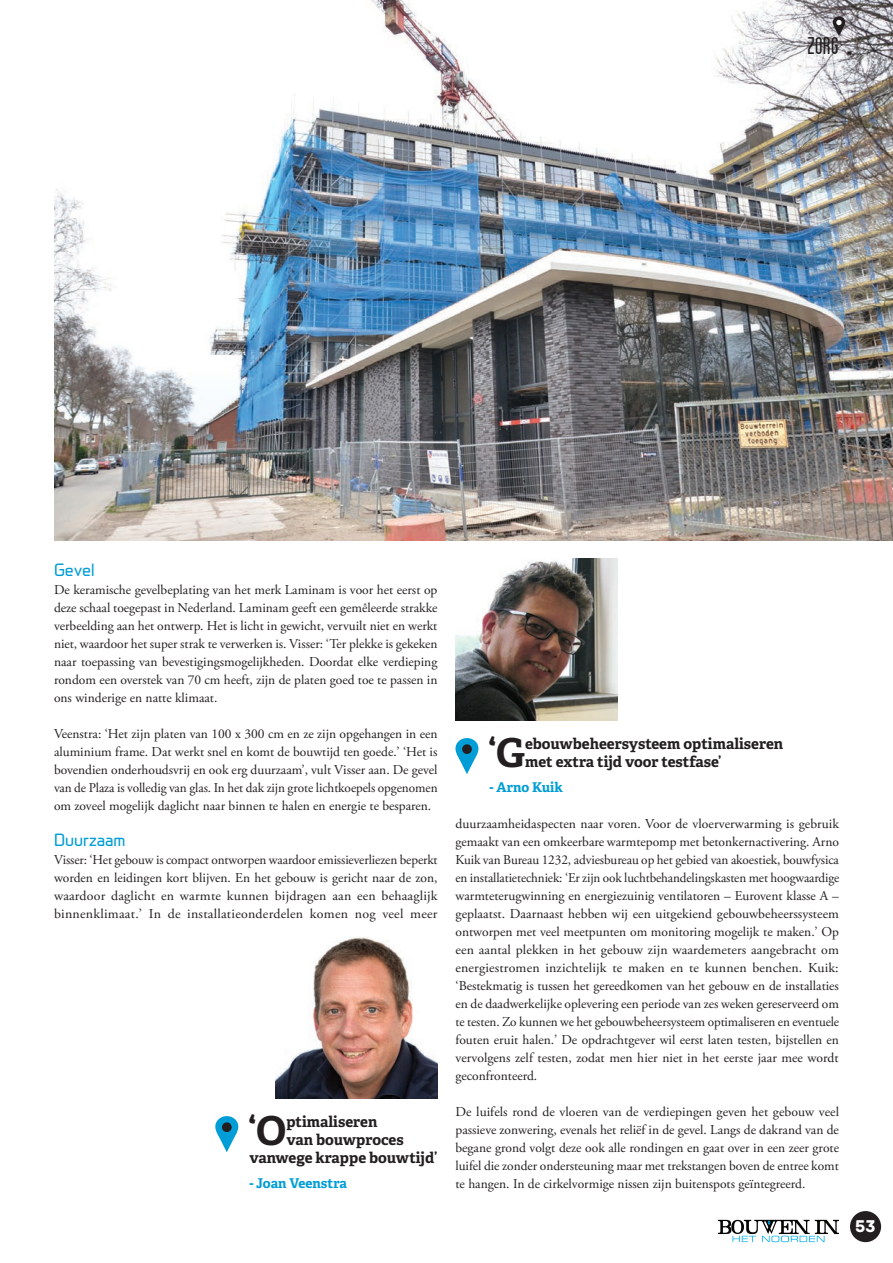
<style>
.page{position:relative;width:893px;height:1263px;background:#fff}
.page>*{position:absolute;margin:0;border:0;box-sizing:border-box;transform-origin:0 0}
.Quotes{font:700 39.9px "Adelle Basic";color:#231f20}
.t1{font:condensed 25.5px "Blanch";color:#231f20}
.t2{font:18px "Archive";color:#fff}
.Main_Paragraphs{font:16.5px "Prime";color:#009dd6}
.Quotes-2{font:700 15px/18px "Adelle Basic";color:#231f20}
.Main_Paragraphs-2{font:13.5px/18px "Adobe Garamond Pro";color:#231f20;text-align:justify}
.Quotes-3{font:700 13.5px "Adelle Basic";color:#009dd6}
</style>
<div class="page">
<img style="left:54px;top:0;width:839px;height:540px">
<svg style="left:455px;top:738px;width:23px;height:36px"></svg>
<div style="left:462px;top:744px;width:10px;height:10px;background:#231f20;border-radius:50%"></div>
<img style="left:455px;top:558px;width:162px;height:162px">
<svg style="left:215px;top:1116px;width:23px;height:36px"></svg>
<div style="left:222px;top:1122px;width:10px;height:10px;background:#231f20;border-radius:50%"></div>
<img style="left:275px;top:937px;width:162px;height:161px">
<svg style="left:833px;top:16px;width:12px;height:20px"></svg>
<svg style="left:836px;top:20px;width:6px;height:5px"></svg>
<svg style="left:718px;top:1220px;width:121px;height:22px"></svg>
<div style="left:850px;top:1211px;width:31px;height:31px;background:#231f20;border-radius:50%"></div>
<h2 class="t1" style="left:807px;top:32px;width:33px">Zorg</h2>
<p class="Main_Paragraphs" style="left:54px;top:560px;width:42px">Gevel</p>
<p class="Main_Paragraphs-2" style="left:54px;top:581px;width:385px">De keramische gevelbeplating van het merk Laminam is voor het eerst op deze schaal toegepast in Nederland. Laminam geeft een gemêleerde strakke verbeelding aan het ontwerp. Het is licht in gewicht, vervuilt niet en werkt niet, waardoor het super strak te verwerken is. Visser: ‘Ter plekke is gekeken naar toepassing van bevestigingsmogelijkheden. Doordat elke verdieping rondom een overstek van 70 cm heeft, zijn de platen goed toe te passen in ons winderige en natte klimaat.</p>
<p class="Main_Paragraphs-2" style="left:54px;top:725px;width:385px">Veenstra: ‘Het zijn platen van 100 x 300 cm en ze zijn opgehangen in een aluminium frame. Dat werkt snel en komt de bouwtijd ten goede.’ ‘Het is bovendien onderhoudsvrij en ook erg duurzaam’, vult Visser aan. De gevel van de Plaza is volledig van glas. In het dak zijn grote lichtkoepels opgenomen om zoveel mogelijk daglicht naar binnen te halen en energie te besparen.</p>
<p class="Main_Paragraphs" style="left:54px;top:830px;width:73px">Duurzaam</p>
<p class="Main_Paragraphs-2" style="left:54px;top:851px;width:385px">Visser: ‘Het gebouw is compact ontworpen waardoor emissieverliezen beperkt worden en leidingen kort blijven. En het gebouw is gericht naar de zon, waardoor daglicht en warmte kunnen bijdragen aan een behaaglijk binnenklimaat.’ In de installatieonderdelen komen nog veel meer</p>
<p class="Quotes" style="left:248px;top:1106px;width:40px">‘O</p>
<p class="Quotes-2" style="left:286px;top:1113px;width:93px">ptimaliseren</p>
<p class="Quotes-2" style="left:286px;top:1131px;width:119px">van bouwproces</p>
<p class="Quotes-2" style="left:249px;top:1149px;width:190px">vanwege krappe bouwtijd’</p>
<p class="Quotes-3" style="left:249px;top:1175px;width:99px">- Joan Veenstra</p>
<p class="Quotes" style="left:488px;top:728px;width:39px">‘G</p>
<p class="Quotes-2" style="left:525px;top:735px;width:260px">ebouwbeheersysteem optimaliseren met extra tijd voor testfase’</p>
<p class="Quotes-3" style="left:489px;top:779px;width:75px">- Arno Kuik</p>
<p class="Main_Paragraphs-2" style="left:455px;top:815px;width:385px">duurzaamheidaspecten naar voren. Voor de vloerverwarming is gebruik gemaakt van een omkeerbare warmtepomp met betonkernactivering. Arno Kuik van Bureau 1232, adviesbureau op het gebied van akoestiek, bouwfysica en installatietechniek: ‘Er zijn ook luchtbehandelingskasten met hoogwaardige warmteterugwinning en energiezuinig ventilatoren – Eurovent klasse A – geplaatst. Daarnaast hebben wij een uitgekiend gebouwbeheerssysteem ontworpen met veel meetpunten om monitoring mogelijk te maken.’ Op een aantal plekken in het gebouw zijn waardemeters aangebracht om energiestromen inzichtelijk te maken en te kunnen benchen. Kuik: ‘Bestekmatig is tussen het gereedkomen van het gebouw en de installaties en de daadwerkelijke oplevering een periode van zes weken gereserveerd om te testen. Zo kunnen we het gebouwbeheersysteem optimaliseren en eventuele fouten eruit halen.’ De opdrachtgever wil eerst laten testen, bijstellen en vervolgens zelf testen, zodat men hier niet in het eerste jaar mee wordt geconfronteerd.</p>
<p class="Main_Paragraphs-2" style="left:455px;top:1103px;width:385px">De luifels rond de vloeren van de verdiepingen geven het gebouw veel passieve zonwering, evenals het reliëf in de gevel. Langs de dakrand van de begane grond volgt deze ook alle rondingen en gaat over in een zeer grote luifel die zonder ondersteuning maar met trekstangen boven de entree komt te hangen. In de cirkelvormige nissen zijn buitenspots geïntegreerd.</p>
<h3 class="t2" style="left:855px;top:1216px;width:22px">53</h3>
</div>
